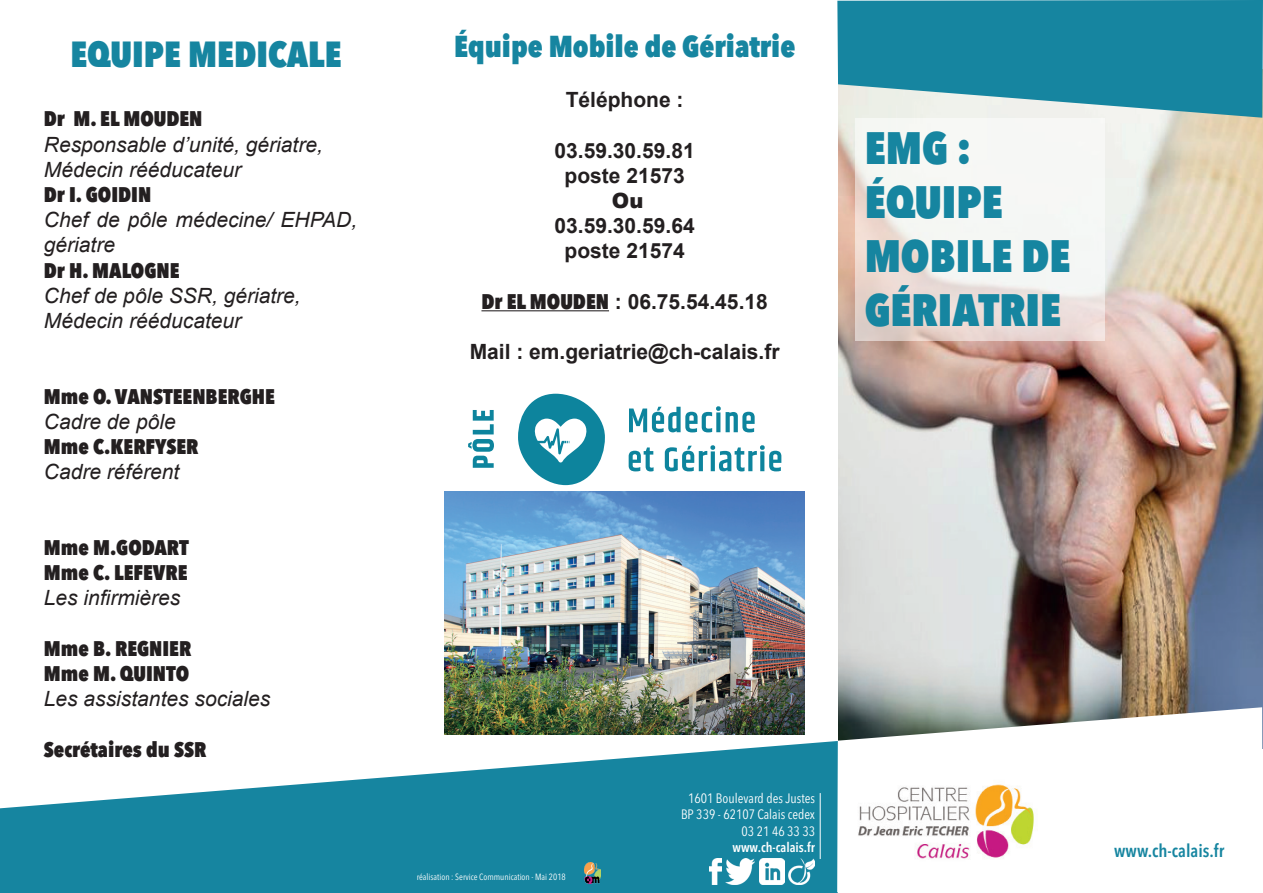
<style>
.page{position:relative;width:1263px;height:893px;background:#fff}
.page>*{position:absolute;margin:0;border:0;box-sizing:border-box;transform-origin:0 0}
.t1{font:800 condensed 45px/54px "Avenir Next LT Pro";color:#1685a0}
.t2{font:800 condensed 36px "Avenir Next LT Pro";color:#1685a0}
.t3{font:800 condensed 30px "Avenir Next LT Pro";color:#1685a0}
.t4{font:italic 21px/25.2px "Arial";color:#231f20}
.t5{font:800 condensed 21px/25.2px "Avenir Next LT Pro";color:#231f20}
.t6{font:700 21px/25.2px "Arial";color:#231f20;text-align:center}
.t7{font:900 21px "Arial";color:#231f20}
.t8{font:600 condensed 18px "Avenir Next LT Pro";color:#1685a0}
.t9{font:condensed 13.5px/16.2px "Avenir Next LT Pro";color:#fff;text-align:right}
.t10{font:600 condensed 13.5px "Avenir Next LT Pro";color:#fff}
.t11{font:condensed 9px "Avenir Next LT Pro";color:#fff}
.s1{font-family:"Avenir Next LT Pro";font-weight:800;font-stretch:condensed}
</style>
<div class="page">
<img style="left:838px;top:118px;width:424px;height:589px">
<svg style="left:855px;top:119px;width:250px;height:222px;fill:#f5f7f4"></svg>
<svg style="left:0;top:741px;width:837px;height:152px;fill:#1685a0"></svg>
<svg style="left:837px;top:0;width:426px;height:118px;fill:#1685a0"></svg>
<svg style="left:837px;top:707px;width:426px;height:186px"></svg>
<img style="left:855px;top:777px;width:182px;height:89px">
<img style="left:709px;top:859px;width:12px;height:25px">
<img style="left:759px;top:859px;width:25px;height:25px">
<img style="left:725px;top:859px;width:30px;height:25px">
<img style="left:789px;top:859px;width:25px;height:25px">
<hr style="left:820px;top:793px;width:1px;height:66px;background:#fff">
<img style="left:584px;top:863px;width:16px;height:21px">
<hr style="left:481px;top:310px;width:128px;height:1px;background:#231f20">
<img style="left:445px;top:492px;width:360px;height:242px">
<svg style="left:518px;top:394px;width:87px;height:91px"></svg>
<svg style="left:629px;top:406px;width:126px;height:26px"></svg>
<svg style="left:629px;top:447px;width:24px;height:24px"></svg>
<svg style="left:665px;top:445px;width:116px;height:26px"></svg>
<svg style="left:468px;top:410px;width:26px;height:58px"></svg>
<h2 class="t2" style="left:70px;top:32px;width:273px">EQUIPE MEDICALE</h2>
<p class="t5" style="left:44px;top:106px;width:160px">Dr M. EL MOUDEN</p>
<p class="t4" style="left:44px;top:132px;width:280px">Responsable d’unité, gériatre,<br>Médecin rééducateur</p>
<p class="t5" style="left:44px;top:182px;width:109px">Dr I. GOIDIN</p>
<p class="t4" style="left:44px;top:208px;width:315px">Chef de pôle médecine/ EHPAD, gériatre</p>
<p class="t5" style="left:44px;top:257px;width:137px">Dr H. MALOGNE</p>
<p class="t4" style="left:44px;top:283px;width:258px">Chef de pôle SSR, gériatre,<br>Médecin rééducateur</p>
<p class="t5" style="left:44px;top:383px;width:233px">Mme O. VANSTEENBERGHE</p>
<p class="t4" style="left:44px;top:409px;width:133px">Cadre de pôle</p>
<p class="t5" style="left:44px;top:434px;width:156px">Mme C.KERFYSER</p>
<p class="t4" style="left:44px;top:460px;width:137px">Cadre référent</p>
<p class="t5" style="left:44px;top:535px;width:146px">Mme M.GODART<br>Mme C. LEFEVRE</p>
<p class="t4" style="left:44px;top:586px;width:138px">Les infirmières</p>
<p class="t5" style="left:44px;top:635px;width:149px">Mme B. REGNIER<br>Mme M. QUINTO</p>
<p class="t4" style="left:44px;top:686px;width:228px">Les assistantes sociales</p>
<p class="t5" style="left:44px;top:736px;width:164px">Secrétaires du SSR</p>
<h3 class="t3" style="left:454px;top:27px;width:343px">Équipe Mobile de Gériatrie</h3>
<p class="t6" style="left:566px;top:88px;width:119px">Téléphone :</p>
<p class="t6" style="left:555px;top:138px;width:142px">03.59.30.59.81 poste 21573</p>
<p class="t7" style="left:612px;top:185px;width:33px">Ou</p>
<p class="t6" style="left:555px;top:214px;width:142px">03.59.30.59.64 poste 21574</p>
<p class="t6" style="left:481px;top:289px;width:288px"><span class="s1">Dr EL MOUDEN</span> : 06.75.54.45.18</p>
<p class="t6" style="left:470px;top:340px;width:311px">Mail : em.geriatrie@ch-calais.fr</p>
<h1 class="t1" style="left:865px;top:121px;width:207px">EMG :<br>ÉQUIPE<br>MOBILE DE<br>GÉRIATRIE</h1>
<p class="t11" style="left:417px;top:871px;width:151px">réalisation : Service Communication - Mai 2018</p>
<p class="t9" style="left:681px;top:790px;width:136px">1601 Boulevard des Justes<br>BP 339 - 62107 Calais cedex<br>03 21 46 33 33</p>
<p class="t10" style="left:732px;top:839px;width:84px">www.ch-calais.fr</p>
<p class="t8" style="left:1114px;top:839px;width:112px">www.ch-calais.fr</p>
</div>
